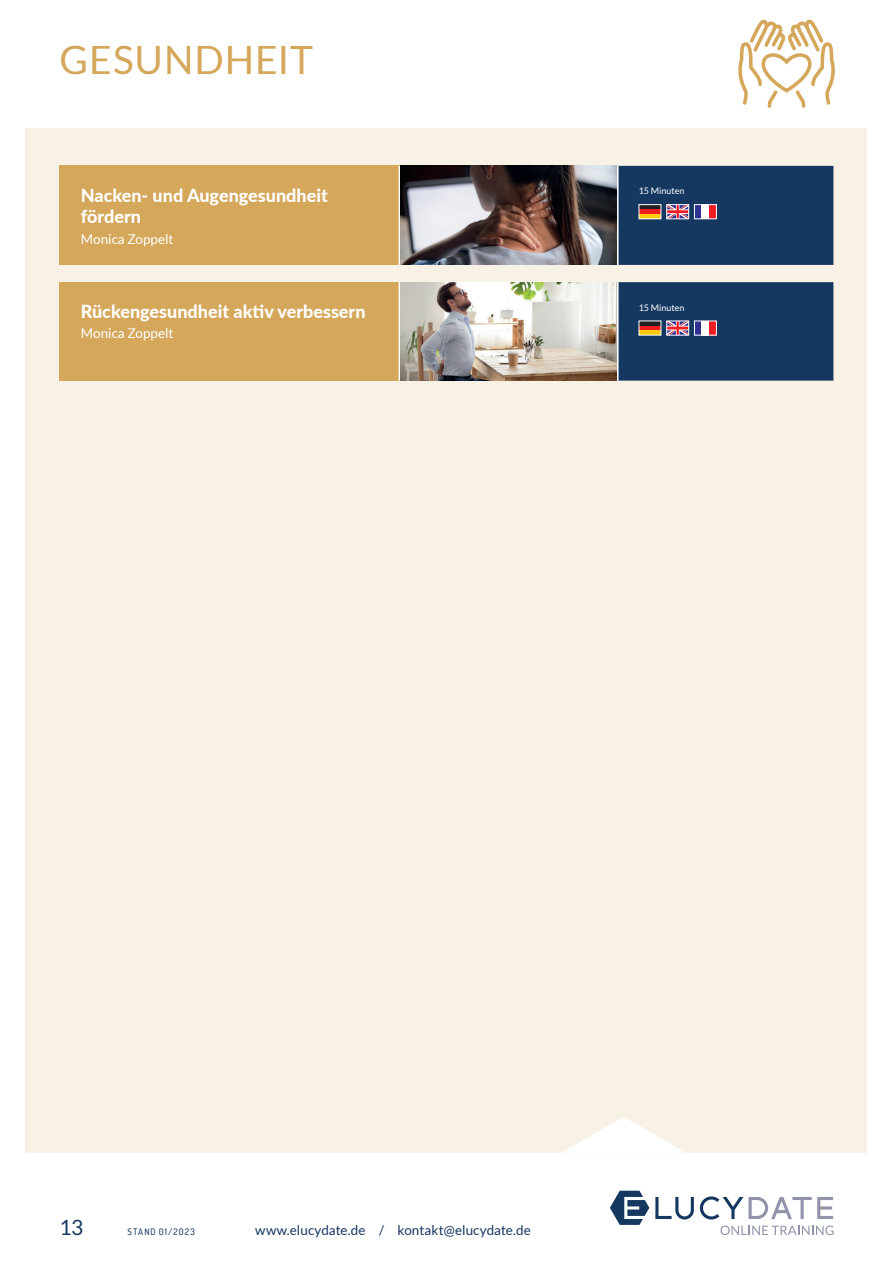
<style>
.page{position:relative;width:893px;height:1263px;background:#fff}
.page>*{position:absolute;margin:0;border:0;box-sizing:border-box;transform-origin:0 0}
.t1{font:39px "Lato";letter-spacing:.025em;color:#d5a75b}
.t2{font:21px "Lato";color:#153861}
.t3{font:800 18px/21.6px "Lato";color:#fff}
.t4{font:13.5px "Lato";color:#153861}
.t5{font:13.5px "Lato";color:#fff}
.t6{font:9px "Lato";color:#fff}
.t7{font:500 9px "Dosis";letter-spacing:.125em;color:#153861}
</style>
<div class="page">
<svg style="left:749px;top:1197px;width:84px;height:22px"></svg>
<svg style="left:655px;top:1196px;width:88px;height:23px"></svg>
<svg style="left:610px;top:1191px;width:39px;height:34px"></svg>
<svg style="left:720px;top:1225px;width:113px;height:10px"></svg>
<div style="left:26px;top:128px;width:841px;height:1024px;background:#f8f2e6"></div>
<svg style="left:561px;top:1117px;width:125px;height:36px"></svg>
<svg style="left:738px;top:19px;width:97px;height:89px"></svg>
<div style="left:60px;top:166px;width:340px;height:99px;background:#d5a75b"></div>
<hr style="left:399px;top:166px;width:2px;height:99px;background:#fff">
<hr style="left:616px;top:166px;width:3px;height:99px;background:#fff">
<img style="left:401px;top:166px;width:216px;height:98px">
<div style="left:618px;top:166px;width:215px;height:99px;background:#153861"></div>
<div style="left:666px;top:204px;width:23px;height:15px;border:1px solid #fff"></div>
<div style="left:694px;top:205px;width:8px;height:14px;background:#2e3092"></div>
<div style="left:702px;top:205px;width:7px;height:14px;background:#fff"></div>
<div style="left:709px;top:205px;width:7px;height:14px;background:#ee1d23"></div>
<div style="left:694px;top:204px;width:23px;height:15px;border:1px solid #fff"></div>
<div style="left:60px;top:282px;width:340px;height:99px;background:#d5a75b"></div>
<hr style="left:399px;top:282px;width:2px;height:99px;background:#fff">
<img style="left:401px;top:282px;width:216px;height:99px">
<div style="left:617px;top:282px;width:216px;height:99px;background:#153861"></div>
<div style="left:666px;top:321px;width:23px;height:14px;border:1px solid #fff"></div>
<div style="left:694px;top:321px;width:8px;height:14px;background:#2e3092"></div>
<div style="left:702px;top:321px;width:7px;height:14px;background:#fff"></div>
<div style="left:709px;top:321px;width:7px;height:14px;background:#ee1d23"></div>
<div style="left:694px;top:321px;width:23px;height:14px;border:1px solid #fff"></div>
<h1 class="t1" style="left:60px;top:38px;width:255px">GESUNDHEIT</h1>
<p class="t3" style="left:81px;top:183px;width:249px">Nacken- und Augengesundheit fördern</p>
<p class="t5" style="left:81px;top:231px;width:94px">Monica Zoppelt</p>
<p class="t3" style="left:81px;top:300px;width:286px">Rückengesundheit aktiv verbessern</p>
<p class="t5" style="left:81px;top:326px;width:94px">Monica Zoppelt</p>
<p class="t6" style="left:639px;top:186px;width:47px">15 Minuten</p>
<p class="t6" style="left:639px;top:302px;width:47px">15 Minuten</p>
<p class="t2" style="left:60px;top:1216px;width:25px">13</p>
<p class="t7" style="left:128px;top:1226px;width:69px">STAND 01/2023</p>
<p class="t4" style="left:255px;top:1223px;width:277px">www.elucydate.de / kontakt@elucydate.de</p>
</div>
